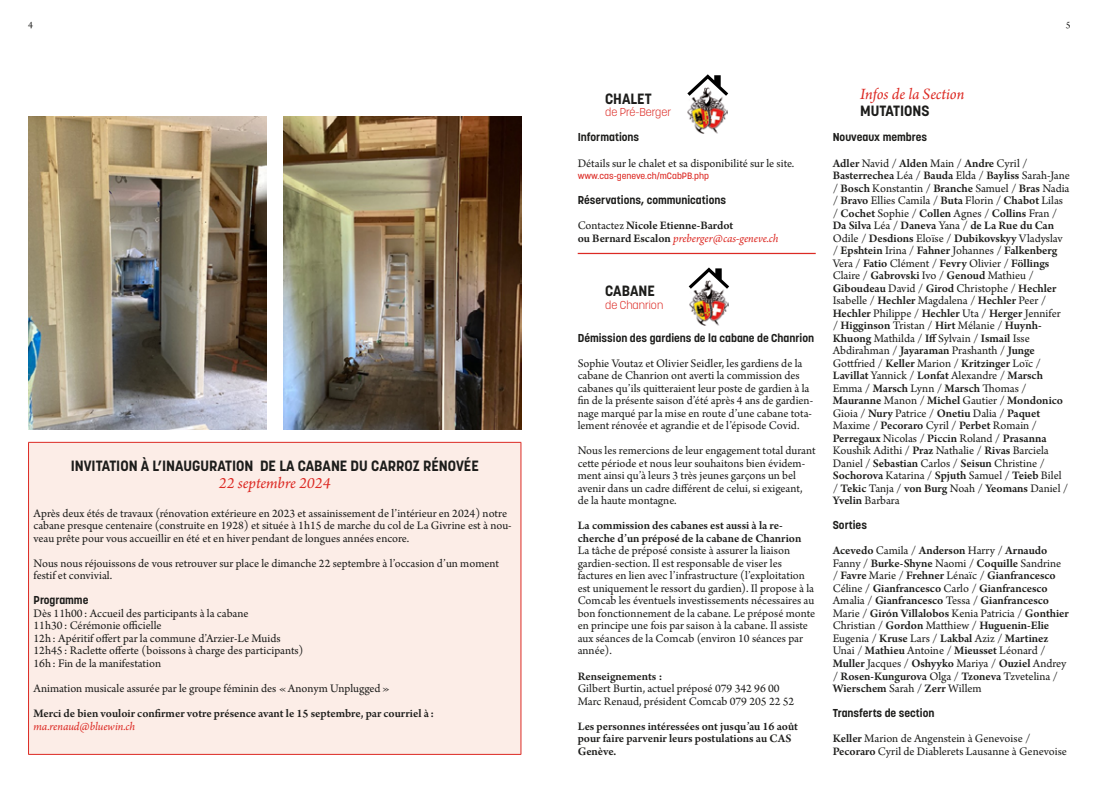
<style>
.page{position:relative;width:1099px;height:798px;background:#fff}
.page>*{position:absolute;margin:0;border:0;box-sizing:border-box;transform-origin:0 0}
.t1{font:italic 16.5px "Arno Pro";color:#dc2a24}
.t2{font:700 14.75px "Korolev";color:#1d1d1b}
.t3{font:12.12px/12.5px "Arno Pro";color:#1d1d1b}
.t4{font:600 12.12px/12.5px "Arno Pro";letter-spacing:-.005em;color:#1d1d1b}
.t5{font:italic 12.12px "Arno Pro";letter-spacing:-.005em;color:#dc2a24}
.t6{font:700 11.38px "Korolev";color:#1d1d1b}
.t7{font:300 11.38px "Korolev";color:#dc2a24}
.t8{font:10.25px "Arno Pro";color:#1d1d1b}
.t9{font:500 9.12px "Korolev";color:#dc2a24}
.s1{font-weight:400}
.s2{font-weight:400;font-style:italic;color:#dc2a24}
.s3{font-weight:600}
</style>
<div class="page">
<div style="left:29px;top:442px;width:492px;height:312px;background:#fcede7"></div>
<hr style="left:28px;top:442px;width:493px;height:1px;background:#dc2a24">
<hr style="left:28px;top:442px;width:1px;height:311px;background:#dc2a24">
<hr style="left:520px;top:442px;width:1px;height:311px;background:#dc2a24">
<hr style="left:28px;top:753px;width:493px;height:1px;background:#dc2a24">
<img style="left:28px;top:116px;width:238px;height:313px">
<img style="left:283px;top:116px;width:238px;height:313px">
<img style="left:687px;top:96px;width:40px;height:37px">
<svg style="left:687px;top:74px;width:41px;height:22px"></svg>
<hr style="left:577px;top:253px;width:238px;height:1px;background:#dc2a24">
<img style="left:689px;top:288px;width:39px;height:38px">
<svg style="left:688px;top:267px;width:41px;height:21px"></svg>
<p class="t8" style="left:28px;top:19px;width:6px">4</p>
<p class="t8" style="left:1065px;top:19px;width:6px">5</p>
<p class="t2" style="left:71px;top:456px;width:409px">INVITATION À L’INAUGURATION DE LA CABANE DU CARROZ RÉNOVÉE</p>
<h1 class="t1" style="left:219px;top:473px;width:113px">22 septembre 2024</h1>
<p class="t3" style="left:34px;top:507px;width:479px">Après deux étés de travaux (rénovation extérieure en 2023 et assainissement de l’intérieur en 2024) notre cabane presque centenaire (construite en 1928) et située à 1h15 de marche du col de La Givrine est à nou&shy;veau prête pour vous accueillir en été et en hiver pendant de longues années encore.</p>
<p class="t3" style="left:34px;top:557px;width:467px">Nous nous réjouissons de vous retrouver sur place le dimanche 22 septembre à l’occasion d’un moment festif et convivial.</p>
<p class="t6" style="left:34px;top:593px;width:56px">Programme</p>
<p class="t3" style="left:34px;top:607px;width:271px">Dès 11h00 : Accueil des participants à la cabane<br>11h30 : Cérémonie officielle<br>12h : Apéritif offert par la commune d’Arzier-Le Muids 12h45 : Raclette offerte (boissons à charge des participants)<br>16h : Fin de la manifestation</p>
<p class="t3" style="left:34px;top:682px;width:358px">Animation musicale assurée par le groupe féminin des «Anonym Unplugged»</p>
<p class="t4" style="left:34px;top:707px;width:402px">Merci de bien vouloir confirmer votre présence avant le 15 septembre, par courriel à :</p>
<p class="t5" style="left:34px;top:718px;width:103px">ma.renaud@bluewin.ch</p>
<p class="t2" style="left:605px;top:89px;width:48px">CHALET</p>
<p class="t7" style="left:605px;top:105px;width:67px">de Pré-Berger</p>
<p class="t6" style="left:577px;top:130px;width:63px">Informations</p>
<p class="t3" style="left:577px;top:157px;width:218px">Détails sur le chalet et sa disponibilité sur le site.</p>
<p class="t9" style="left:577px;top:170px;width:133px">www.cas-geneve.ch/mCabPB.php</p>
<p class="t6" style="left:577px;top:193px;width:150px">Réservations, communications</p>
<p class="t4" style="left:577px;top:220px;width:202px"><span class="s1">Contactez</span> Nicole Etienne-Bardot<br>ou Bernard Escalon <span class="s2">preberger@cas-geneve.ch</span></p>
<p class="t2" style="left:605px;top:281px;width:51px">CABANE</p>
<p class="t7" style="left:605px;top:298px;width:60px">de Chanrion</p>
<p class="t6" style="left:577px;top:330px;width:238px">Démission des gardiens de la cabane de Chanrion</p>
<p class="t3" style="left:577px;top:357px;width:237px">Sophie Voutaz et Olivier Seidler, les gardiens de la cabane de Chanrion ont averti la commission des cabanes qu’ils quitteraient leur poste de gardien à la fin de la présente saison d’été après 4 ans de gardien&shy;nage marqué par la mise en route d’une cabane tota&shy;lement rénovée et agrandie et de l’épisode Covid.</p>
<p class="t3" style="left:577px;top:445px;width:239px">Nous les remercions de leur engagement total durant cette période et nous leur souhaitons bien évidem&shy;ment ainsi qu’à leurs 3 très jeunes garçons un bel avenir dans un cadre différent de celui, si exigeant, de la haute montagne.</p>
<p class="t4" style="left:577px;top:520px;width:225px">La commission des cabanes est aussi à la re&shy;cherche d’un préposé de la cabane de Chanrion</p>
<p class="t3" style="left:577px;top:545px;width:239px">La tâche de préposé consiste à assurer la liaison gardien-section. Il est responsable de viser les factures en lien avec l’infrastructure (l’exploitation est uniquement le ressort du gardien). Il propose à la Comcab les éventuels investissements nécessaires au bon fonctionnement de la cabane. Le préposé monte en principe une fois par saison à la cabane. Il assiste aux séances de la Comcab (environ 10 séances par année).</p>
<p class="t4" style="left:577px;top:670px;width:86px">Renseignements :</p>
<p class="t3" style="left:577px;top:682px;width:218px">Gilbert Burtin, actuel préposé 079 342 96 00<br>Marc Renaud, président Comcab 079 205 22 52</p>
<p class="t4" style="left:577px;top:720px;width:222px">Les personnes intéressées ont jusqu’au 16 août pour faire parvenir leurs postulations au CAS<br>Genève.</p>
<h1 class="t1" style="left:860px;top:85px;width:106px">Infos de la Section</h1>
<p class="t2" style="left:860px;top:102px;width:71px">MUTATIONS</p>
<p class="t6" style="left:832px;top:130px;width:96px">Nouveaux membres</p>
<p class="t3" style="left:832px;top:157px;width:239px"><span class="s3">Adler</span> Navid / <span class="s3">Alden</span> Main / <span class="s3">Andre</span> Cyril / <span class="s3">Basterrechea</span> Léa / <span class="s3">Bauda</span> Elda / <span class="s3">Bayliss</span> Sarah-Jane / <span class="s3">Bosch</span> Konstantin / <span class="s3">Branche</span> Samuel / <span class="s3">Bras</span> Nadia / <span class="s3">Bravo</span> Ellies Camila / <span class="s3">Buta</span> Florin / <span class="s3">Chabot</span> Lilas / <span class="s3">Cochet</span> Sophie / <span class="s3">Collen</span> Agnes / <span class="s3">Collins</span> Fran / <span class="s3">Da Silva</span> Léa / <span class="s3">Daneva</span> Yana / <span class="s3">de La Rue du Can </span>Odile / <span class="s3">Desdions</span> Eloïse / <span class="s3">Dubikovskyy</span> Vladyslav / <span class="s3">Epshtein</span> Irina / <span class="s3">Fahner</span> Johannes / <span class="s3">Falkenberg </span>Vera / <span class="s3">Fatio</span> Clément / <span class="s3">Fevry</span> Olivier / <span class="s3">Föllings </span>Claire / <span class="s3">Gabrovski</span> Ivo / <span class="s3">Genoud</span> Mathieu / <span class="s3">Giboudeau</span> David / <span class="s3">Girod</span> Christophe / <span class="s3">Hechler </span>Isabelle / <span class="s3">Hechler</span> Magdalena / <span class="s3">Hechler</span> Peer / <span class="s3">Hechler</span> Philippe / <span class="s3">Hechler</span> Uta / <span class="s3">Herger</span> Jennifer<br>/ <span class="s3">Higginson</span> Tristan / <span class="s3">Hirt</span> Mélanie / <span class="s3">Huynh-Khuong</span> Mathilda / <span class="s3">Iff</span> Sylvain / <span class="s3">Ismail</span> Isse Abdirahman / <span class="s3">Jayaraman</span> Prashanth / <span class="s3">Junge </span>Gottfried / <span class="s3">Keller</span> Marion / <span class="s3">Kritzinger</span> Loïc / <span class="s3">Lavillat</span> Yannick / <span class="s3">Lonfat</span> Alexandre / <span class="s3">Marsch </span>Emma / <span class="s3">Marsch</span> Lynn / <span class="s3">Marsch</span> Thomas / <span class="s3">Mauranne</span> Manon / <span class="s3">Michel</span> Gautier / <span class="s3">Mondonico </span>Gioia / <span class="s3">Nury</span> Patrice / <span class="s3">Onetiu</span> Dalia / <span class="s3">Paquet </span>Maxime / <span class="s3">Pecoraro</span> Cyril / <span class="s3">Perbet</span> Romain / <span class="s3">Perregaux</span> Nicolas / <span class="s3">Piccin</span> Roland / <span class="s3">Prasanna </span>Koushik Adithi / <span class="s3">Praz</span> Nathalie / <span class="s3">Rivas</span> Barciela Daniel / <span class="s3">Sebastian</span> Carlos / <span class="s3">Seisun</span> Christine / <span class="s3">Sochorova</span> Katarina / <span class="s3">Spjuth</span> Samuel / <span class="s3">Teieb</span> Bilel / <span class="s3">Tekic</span> Tanja / <span class="s3">von Burg</span> Noah / <span class="s3">Yeomans</span> Daniel / <span class="s3">Yvelin</span> Barbara</p>
<p class="t6" style="left:832px;top:518px;width:36px">Sorties</p>
<p class="t4" style="left:832px;top:545px;width:238px">Acevedo <span class="s1">Camila /</span> Anderson <span class="s1">Harry /</span> Arnaudo <span class="s1">Fanny /</span> Burke-Shyne <span class="s1">Naomi /</span> Coquille <span class="s1">Sandrine /</span> Favre <span class="s1">Marie /</span> Frehner <span class="s1">Lénaïc /</span> Gianfrancesco <span class="s1">Céline /</span> Gianfrancesco <span class="s1">Carlo /</span> Gianfrancesco <span class="s1">Amalia /</span> Gianfrancesco <span class="s1">Tessa /</span> Gianfrancesco <span class="s1">Marie /</span> Girón Villalobos <span class="s1">Kenia Patricia /</span> Gonthier <span class="s1">Christian /</span> Gordon <span class="s1">Matthiew /</span> Huguenin-Elie <span class="s1">Eugenia /</span> Kruse <span class="s1">Lars /</span> Lakbal <span class="s1">Aziz /</span> Martinez <span class="s1">Unai /</span> Mathieu <span class="s1">Antoine /</span> Mieusset <span class="s1">Léonard / </span>Muller <span class="s1">Jacques /</span> Oshyyko <span class="s1">Mariya /</span> Ouziel <span class="s1">Andrey /</span> Rosen-Kungurova <span class="s1">Olga /</span> Tzoneva <span class="s1">Tzvetelina / </span>Wierschem <span class="s1">Sarah /</span> Zerr <span class="s1">Willem</span></p>
<p class="t6" style="left:832px;top:705px;width:103px">Transferts de section</p>
<p class="t3" style="left:832px;top:732px;width:236px"><span class="s3">Keller</span> Marion de Angenstein à Genevoise /<br><span class="s3">Pecoraro</span> Cyril de Diablerets Lausanne à Genevoise</p>
</div>
